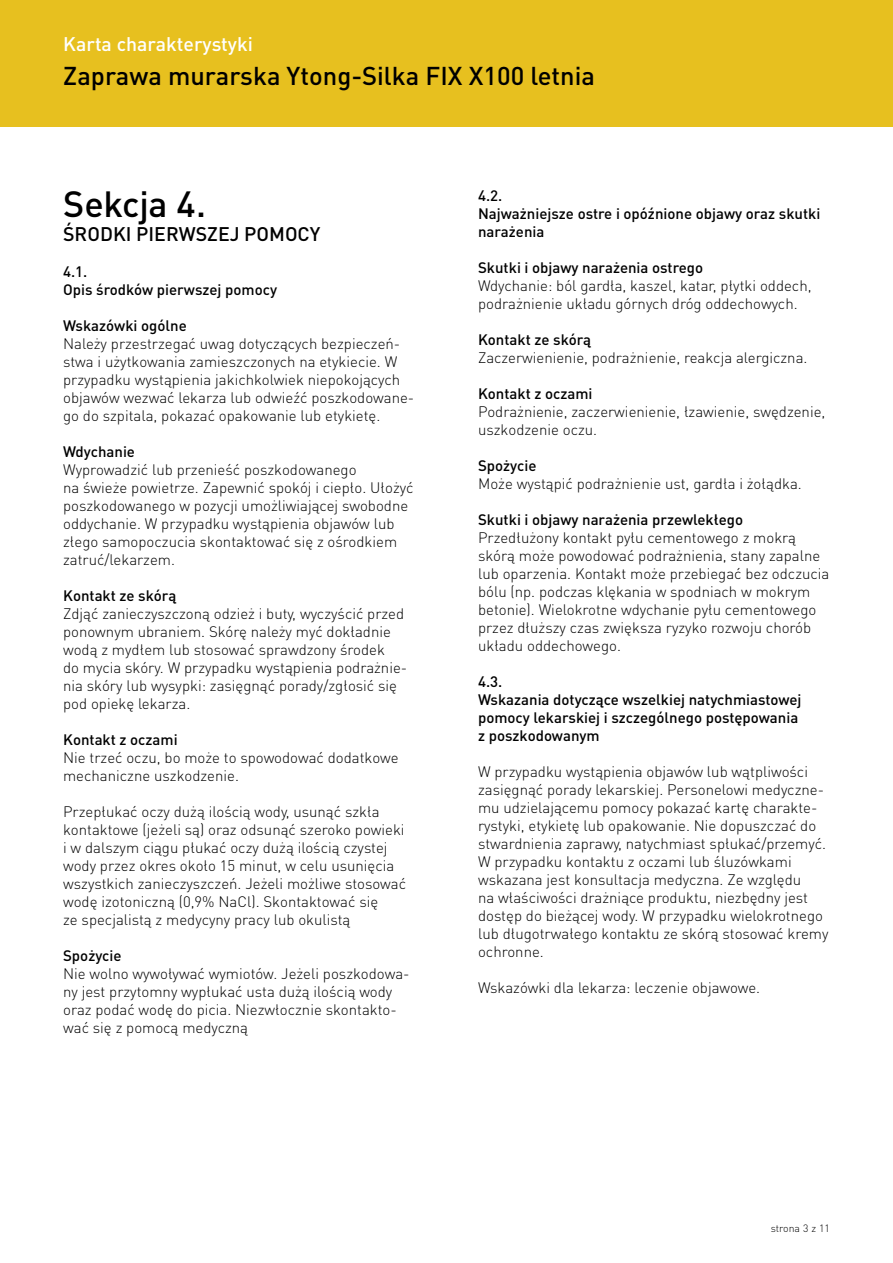
<style>
.page{position:relative;width:893px;height:1263px;background:#fff}
.page>*{position:absolute;margin:0;border:0;box-sizing:border-box;transform-origin:0 0}
.t1{font:500 36px "DIN Pro";letter-spacing:-.01em;color:#000}
.t2{font:500 25.5px "DIN Pro";color:#000}
.t3{font:500 19.5px "DIN Pro";color:#000}
.t4{font:500 19.5px "DIN Pro";color:#fff}
.t5{font:300 15px/18px "DIN Pro";color:#000}
.t6{font:500 15px/18px "DIN Pro";color:#000}
.t7{font:300 10.5px "DIN Pro";color:#000}
</style>
<div class="page">
<div style="left:0;top:0;width:893px;height:126px;background:#e7c01f"></div>
<h3 class="t4" style="left:63px;top:31px;width:191px">Karta charakterystyki</h3>
<h2 class="t2" style="left:63px;top:59px;width:533px">Zaprawa murarska Ytong-Silka FIX X100 letnia</h2>
<h1 class="t1" style="left:63px;top:180px;width:144px">Sekcja 4.</h1>
<h3 class="t3" style="left:63px;top:221px;width:259px">ŚRODKI PIERWSZEJ POMOCY</h3>
<p class="t6" style="left:63px;top:262px;width:215px">4.1.<br>Opis środków pierwszej pomocy</p>
<p class="t6" style="left:63px;top:316px;width:125px">Wskazówki ogólne</p>
<p class="t5" style="left:63px;top:334px;width:353px">Należy przestrzegać uwag dotyczących bezpieczeń&shy;stwa i użytkowania zamieszczonych na etykiecie. W przypadku wystąpienia jakichkolwiek niepokojących objawów wezwać lekarza lub odwieźć poszkodowane&shy;go do szpitala, pokazać opakowanie lub etykietę.</p>
<p class="t6" style="left:63px;top:442px;width:73px">Wdychanie</p>
<p class="t5" style="left:63px;top:460px;width:352px">Wyprowadzić lub przenieść poszkodowanego<br>na świeże powietrze. Zapewnić spokój i ciepło. Ułożyć poszkodowanego w pozycji umożliwiającej swobodne oddychanie. W przypadku wystąpienia objawów lub złego samopoczucia skontaktować się z ośrodkiem zatruć/lekarzem.</p>
<p class="t6" style="left:63px;top:586px;width:115px">Kontakt ze skórą</p>
<p class="t5" style="left:63px;top:604px;width:346px">Zdjąć zanieczyszczoną odzież i buty, wyczyścić przed ponownym ubraniem. Skórę należy myć dokładnie wodą z mydłem lub stosować sprawdzony środek<br>do mycia skóry. W przypadku wystąpienia podrażnie&shy;nia skóry lub wysypki: zasięgnąć porady/zgłosić się pod opiekę lekarza.</p>
<p class="t6" style="left:63px;top:730px;width:116px">Kontakt z oczami</p>
<p class="t5" style="left:63px;top:748px;width:337px">Nie trzeć oczu, bo może to spowodować dodatkowe mechaniczne uszkodzenie.</p>
<p class="t5" style="left:63px;top:802px;width:345px">Przepłukać oczy dużą ilością wody, usunąć szkła kontaktowe (jeżeli są) oraz odsunąć szeroko powieki i w dalszym ciągu płukać oczy dużą ilością czystej wody przez okres około 15 minut, w celu usunięcia wszystkich zanieczyszczeń. Jeżeli możliwe stosować wodę izotoniczną (0,9% NaCl). Skontaktować się<br>ze specjalistą z medycyny pracy lub okulistą</p>
<p class="t6" style="left:63px;top:946px;width:60px">Spożycie</p>
<p class="t5" style="left:63px;top:964px;width:348px">Nie wolno wywoływać wymiotów. Jeżeli poszkodowa&shy;ny jest przytomny wypłukać usta dużą ilością wody oraz podać wodę do picia. Niezwłocznie skontakto&shy;wać się z pomocą medyczną</p>
<p class="t6" style="left:478px;top:186px;width:344px">4.2.<br>Najważniejsze ostre i opóźnione objawy oraz skutki narażenia</p>
<p class="t6" style="left:478px;top:258px;width:227px">Skutki i objawy narażenia ostrego</p>
<p class="t5" style="left:478px;top:276px;width:335px">Wdychanie: ból gardła, kaszel, katar, płytki oddech, podrażnienie układu górnych dróg oddechowych.</p>
<p class="t6" style="left:478px;top:330px;width:115px">Kontakt ze skórą</p>
<p class="t5" style="left:478px;top:348px;width:331px">Zaczerwienienie, podrażnienie, reakcja alergiczna.</p>
<p class="t6" style="left:478px;top:384px;width:116px">Kontakt z oczami</p>
<p class="t5" style="left:478px;top:402px;width:349px">Podrażnienie, zaczerwienienie, łzawienie, swędzenie, uszkodzenie oczu.</p>
<p class="t6" style="left:478px;top:456px;width:60px">Spożycie</p>
<p class="t5" style="left:478px;top:474px;width:325px">Może wystąpić podrażnienie ust, gardła i żołądka.</p>
<p class="t6" style="left:478px;top:510px;width:266px">Skutki i objawy narażenia przewlekłego</p>
<p class="t5" style="left:478px;top:528px;width:353px">Przedłużony kontakt pyłu cementowego z mokrą skórą może powodować podrażnienia, stany zapalne lub oparzenia. Kontakt może przebiegać bez odczucia bólu (np. podczas klękania w spodniach w mokrym betonie). Wielokrotne wdychanie pyłu cementowego przez dłuższy czas zwiększa ryzyko rozwoju chorób układu oddechowego.</p>
<p class="t6" style="left:478px;top:672px;width:325px">4.3.<br>Wskazania dotyczące wszelkiej natychmiastowej pomocy lekarskiej i szczególnego postępowania z poszkodowanym</p>
<p class="t5" style="left:478px;top:762px;width:352px">W przypadku wystąpienia objawów lub wątpliwości zasięgnąć porady lekarskiej. Personelowi medyczne&shy;mu udzielającemu pomocy pokazać kartę charakte&shy;rystyki, etykietę lub opakowanie. Nie dopuszczać do stwardnienia zaprawy, natychmiast spłukać/przemyć.<br>W przypadku kontaktu z oczami lub śluzówkami wskazana jest konsultacja medyczna. Ze względu<br>na właściwości drażniące produktu, niezbędny jest dostęp do bieżącej wody. W przypadku wielokrotnego lub długotrwałego kontaktu ze skórą stosować kremy ochronne.</p>
<p class="t5" style="left:478px;top:978px;width:284px">Wskazówki dla lekarza: leczenie objawowe.</p>
<p class="t7" style="left:771px;top:1221px;width:61px">strona 3 z 11</p>
</div>
